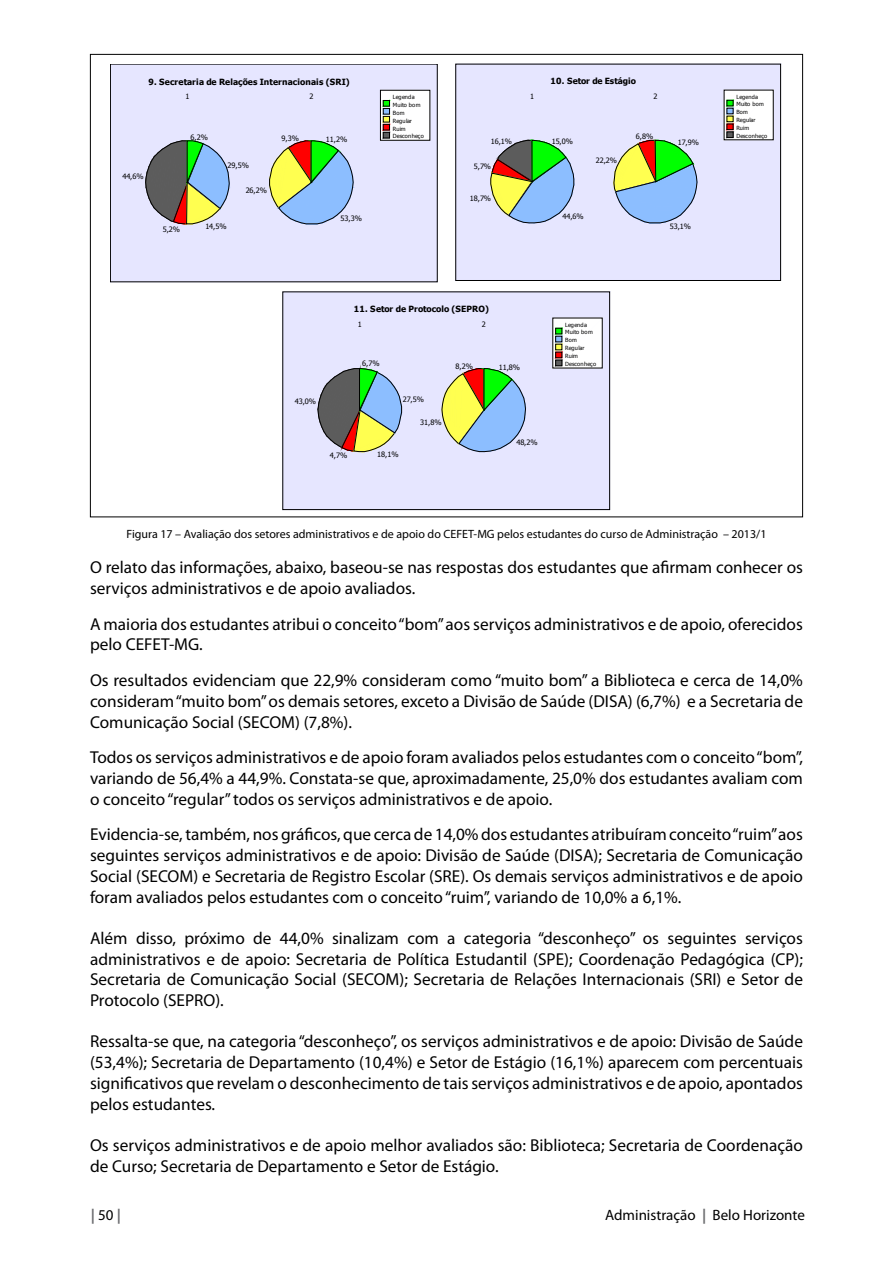
<style>
.page{position:relative;width:893px;height:1263px;background:#fff}
.page>*{position:absolute;margin:0;border:0;box-sizing:border-box;transform-origin:0 0}
.t1{font:17.25px/20.7px "Myriad Pro";color:#000;text-align:justify}
.t2{font:15px "Myriad Pro";color:#000}
.t3{font:700 15px "Myriad Pro";color:#6d6e71}
.t4{font:12px "Myriad Pro";color:#000}
.t5{font:700 8.55px "Tahoma";letter-spacing:.005em;color:#000}
.t6{font:700 8.4px "Tahoma";letter-spacing:-.005em;color:#000}
.t7{font:7.35px "Tahoma";letter-spacing:-.01em;color:#000}
.t8{font:5.7px/7.8px "Tahoma";letter-spacing:.025em;color:#000}
.s1{font-weight:400;color:#000}
.s2{font-weight:700;color:#6d6e71}
</style>
<div class="page">
<div style="left:110px;top:66px;width:328px;height:217px;background:#e6e6ff"></div>
<div style="left:110px;top:64px;width:328px;height:218px;border:1px solid #000"></div>
<svg style="left:145px;top:102px;width:102px;height:177px;background:#c4c9d4"></svg>
<svg style="left:260px;top:118px;width:94px;height:107px;background:#b9ccc2"></svg>
<svg style="left:380px;top:89px;width:51px;height:52px"></svg>
<div style="left:383px;top:132px;width:7px;height:6px;border:1px solid #000"></div>
<div style="left:455px;top:63px;width:326px;height:216px;background:#e6e6ff"></div>
<div style="left:455px;top:64px;width:326px;height:217px;border:1px solid #000"></div>
<svg style="left:471px;top:107px;width:110px;height:146px;background:#c1d1d4"></svg>
<svg style="left:597px;top:126px;width:116px;height:98px;background:#b7d1c8"></svg>
<svg style="left:723px;top:89px;width:52px;height:52px"></svg>
<div style="left:285px;top:294px;width:323px;height:214px;background:#e6e6ff"></div>
<div style="left:283px;top:292px;width:327px;height:218px;border:1px solid #000"></div>
<svg style="left:315px;top:310px;width:216px;height:208px;background:#cdd4dc"></svg>
<svg style="left:552px;top:317px;width:52px;height:52px"></svg>
<div style="left:555px;top:360px;width:7px;height:6px;border:1px solid #000"></div>
<p class="t5" style="left:148px;top:75px;width:203px">9. Secretaria de Relações Internacionais (SRI)</p>
<p class="t6" style="left:551px;top:75px;width:87px">10. Setor de Estágio</p>
<p class="t7" style="left:185px;top:92px;width:6px">1</p>
<p class="t7" style="left:309px;top:92px;width:6px">2</p>
<p class="t8" style="left:393px;top:93px;width:23px">Legenda</p>
<p class="t7" style="left:530px;top:92px;width:6px">1</p>
<p class="t7" style="left:653px;top:92px;width:6px">2</p>
<p class="t7" style="left:191px;top:133px;width:19px">6,2%</p>
<p class="t7" style="left:281px;top:134px;width:19px">9,3%</p>
<p class="t7" style="left:326px;top:134px;width:23px">11,2%</p>
<p class="t8" style="left:393px;top:100px;width:32px">Muito bom<br>Bom<br>Regular<br>Ruim<br>Desconheço</p>
<p class="t7" style="left:491px;top:137px;width:23px">16,1%</p>
<p class="t7" style="left:552px;top:136px;width:23px">15,0%</p>
<p class="t7" style="left:636px;top:131px;width:19px">6,8%</p>
<p class="t7" style="left:678px;top:138px;width:23px">17,9%</p>
<p class="t7" style="left:122px;top:171px;width:23px">44,6%</p>
<p class="t7" style="left:227px;top:160px;width:23px">29,5%</p>
<p class="t7" style="left:246px;top:186px;width:23px">26,2%</p>
<p class="t7" style="left:474px;top:162px;width:19px">5,7%</p>
<p class="t7" style="left:470px;top:194px;width:23px">18,7%</p>
<p class="t7" style="left:596px;top:155px;width:23px">22,2%</p>
<p class="t7" style="left:163px;top:225px;width:19px">5,2%</p>
<p class="t7" style="left:205px;top:221px;width:23px">14,5%</p>
<p class="t7" style="left:341px;top:213px;width:23px">53,3%</p>
<p class="t7" style="left:562px;top:211px;width:23px">44,6%</p>
<p class="t7" style="left:670px;top:221px;width:23px">53,1%</p>
<p class="t7" style="left:295px;top:397px;width:23px">43,0%</p>
<p class="t5" style="left:354px;top:303px;width:137px">11. Setor de Protocolo (SEPRO)</p>
<p class="t7" style="left:358px;top:319px;width:6px">1</p>
<p class="t7" style="left:482px;top:319px;width:6px">2</p>
<p class="t7" style="left:362px;top:358px;width:19px">6,7%</p>
<p class="t7" style="left:456px;top:361px;width:19px">8,2%</p>
<p class="t7" style="left:403px;top:394px;width:23px">27,5%</p>
<p class="t7" style="left:330px;top:451px;width:19px">4,7%</p>
<p class="t7" style="left:377px;top:449px;width:23px">18,1%</p>
<p class="t7" style="left:420px;top:418px;width:23px">31,8%</p>
<p class="t7" style="left:499px;top:362px;width:23px">11,8%</p>
<p class="t7" style="left:516px;top:437px;width:23px">48,2%</p>
<p class="t8" style="left:565px;top:320px;width:23px">Legenda</p>
<p class="t8" style="left:565px;top:328px;width:32px">Muito bom<br>Bom<br>Regular<br>Ruim<br>Desconheço</p>
<p class="t8" style="left:736px;top:92px;width:23px">Legenda</p>
<p class="t8" style="left:736px;top:100px;width:32px">Muito bom<br>Bom<br>Regular<br>Ruim<br>Desconheço</p>
<p class="t4" style="left:126px;top:527px;width:641px">Figura 17 – Avaliação dos setores administrativos e de apoio do CEFET-MG pelos estudantes do curso de Administração – 2013/1</p>
<p class="t1" style="left:90px;top:557px;width:714px">O relato das informações, abaixo, baseou-se nas respostas dos estudantes que afirmam conhecer os serviços administrativos e de apoio avaliados.</p>
<p class="t1" style="left:90px;top:613px;width:714px">A maioria dos estudantes atribui o conceito “bom” aos serviços administrativos e de apoio, oferecidos pelo CEFET-MG.</p>
<p class="t1" style="left:90px;top:670px;width:714px">Os resultados evidenciam que 22,9% consideram como “muito bom” a Biblioteca e cerca de 14,0% consideram “muito bom” os demais setores, exceto a Divisão de Saúde (DISA) (6,7%) e a Secretaria de Comunicação Social (SECOM) (7,8%).</p>
<p class="t1" style="left:90px;top:747px;width:714px">Todos os serviços administrativos e de apoio foram avaliados pelos estudantes com o conceito “bom”, variando de 56,4% a 44,9%. Constata-se que, aproximadamente, 25,0% dos estudantes avaliam com o conceito “regular” todos os serviços administrativos e de apoio.</p>
<p class="t1" style="left:90px;top:824px;width:714px">Evidencia-se, também, nos gráficos, que cerca de 14,0% dos estudantes atribuíram conceito “ruim” aos seguintes serviços administrativos e de apoio: Divisão de Saúde (DISA); Secretaria de Comunicação Social (SECOM) e Secretaria de Registro Escolar (SRE). Os demais serviços administrativos e de apoio foram avaliados pelos estudantes com o conceito “ruim”, variando de 10,0% a 6,1%.</p>
<p class="t1" style="left:90px;top:927px;width:714px">Além disso, próximo de 44,0% sinalizam com a categoria “desconheço” os seguintes serviços administrativos e de apoio: Secretaria de Política Estudantil (SPE); Coordenação Pedagógica (CP); Secretaria de Comunicação Social (SECOM); Secretaria de Relações Internacionais (SRI) e Setor de Protocolo (SEPRO).</p>
<p class="t1" style="left:90px;top:1031px;width:714px">Ressalta-se que, na categoria “desconheço”, os serviços administrativos e de apoio: Divisão de Saúde (53,4%); Secretaria de Departamento (10,4%) e Setor de Estágio (16,1%) aparecem com percentuais significativos que revelam o desconhecimento de tais serviços administrativos e de apoio, apontados pelos estudantes.</p>
<p class="t1" style="left:90px;top:1134px;width:714px">Os serviços administrativos e de apoio melhor avaliados são: Biblioteca; Secretaria de Coordenação de Curso; Secretaria de Departamento e Setor de Estágio.</p>
<p class="t3" style="left:91px;top:1205px;width:32px">| <span class="s1">50</span> |</p>
<p class="t2" style="left:605px;top:1205px;width:201px">Administração <span class="s2">|</span> Belo Horizonte</p>
</div>
